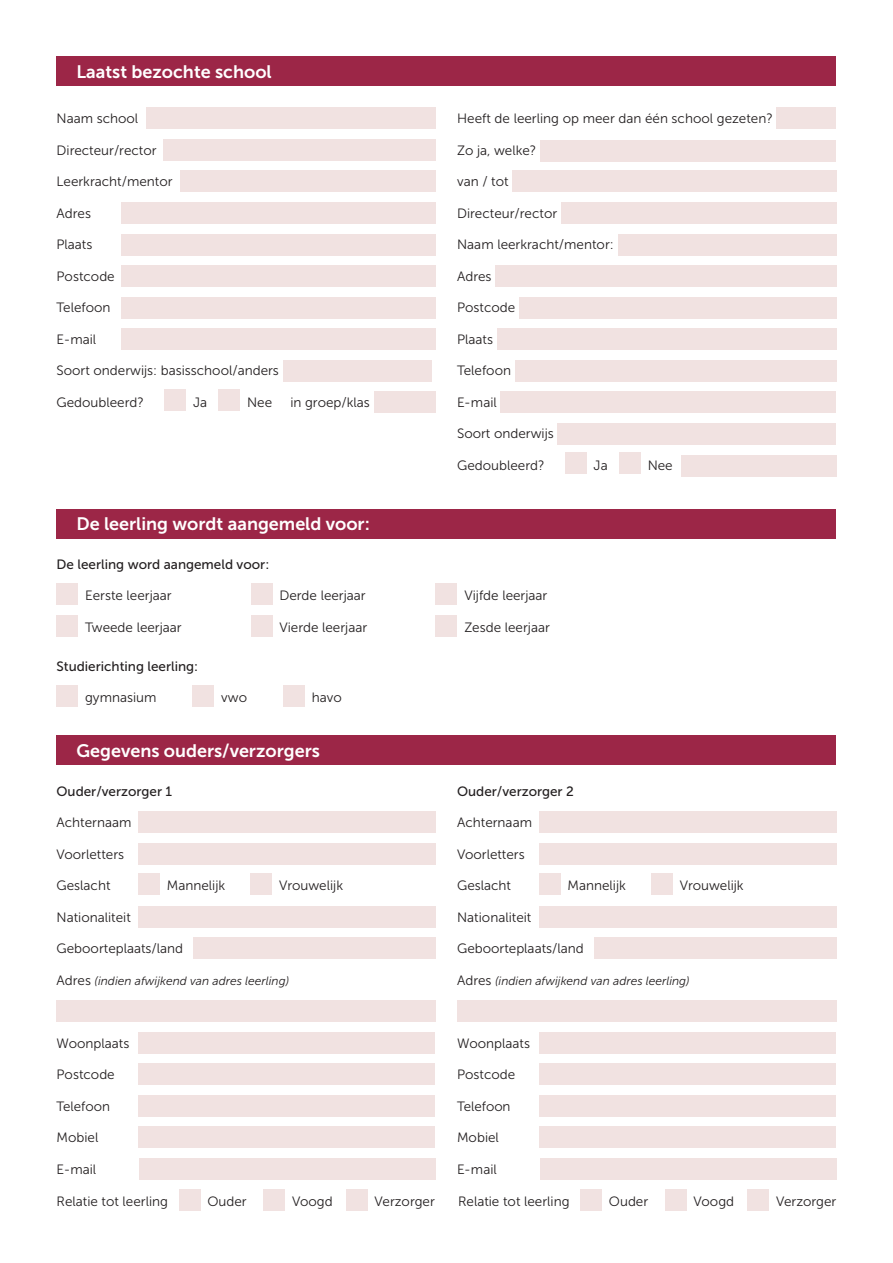
<style>
.page{position:relative;width:893px;height:1263px;background:#fff}
.page>*{position:absolute;margin:0;border:0;box-sizing:border-box;transform-origin:0 0}
.t1{font:18px "Museo Sans 700";color:#fff}
.t2{font:13.5px "Museo Sans 300";color:#231f20}
.t3{font:13.5px "Museo Sans 500";color:#231f20}
.t4{font:italic 12px "Museo Sans 300";color:#231f20}
.s1{font-style:normal;font-size:13.5px}
</style>
<div class="page">
<div style="left:565px;top:453px;width:21px;height:21px;background:#f1e2e1"></div>
<div style="left:619px;top:453px;width:21px;height:21px;background:#f1e2e1"></div>
<div style="left:165px;top:390px;width:21px;height:21px;background:#f1e2e1"></div>
<div style="left:219px;top:390px;width:21px;height:21px;background:#f1e2e1"></div>
<div style="left:147px;top:108px;width:289px;height:21px;background:#f1e2e1"></div>
<div style="left:540px;top:140px;width:296px;height:21px;background:#f1e2e1"></div>
<div style="left:512px;top:171px;width:324px;height:21px;background:#f1e2e1"></div>
<div style="left:561px;top:202px;width:275px;height:22px;background:#f1e2e1"></div>
<div style="left:618px;top:234px;width:218px;height:21px;background:#f1e2e1"></div>
<div style="left:495px;top:265px;width:341px;height:22px;background:#f1e2e1"></div>
<div style="left:519px;top:297px;width:317px;height:21px;background:#f1e2e1"></div>
<div style="left:497px;top:329px;width:339px;height:21px;background:#f1e2e1"></div>
<div style="left:515px;top:360px;width:321px;height:21px;background:#f1e2e1"></div>
<div style="left:500px;top:392px;width:336px;height:21px;background:#f1e2e1"></div>
<div style="left:557px;top:423px;width:279px;height:22px;background:#f1e2e1"></div>
<div style="left:681px;top:455px;width:155px;height:21px;background:#f1e2e1"></div>
<div style="left:776px;top:108px;width:60px;height:21px;background:#f1e2e1"></div>
<div style="left:121px;top:234px;width:315px;height:21px;background:#f1e2e1"></div>
<div style="left:164px;top:139px;width:272px;height:21px;background:#f1e2e1"></div>
<div style="left:121px;top:265px;width:315px;height:22px;background:#f1e2e1"></div>
<div style="left:181px;top:171px;width:255px;height:21px;background:#f1e2e1"></div>
<div style="left:121px;top:297px;width:315px;height:21px;background:#f1e2e1"></div>
<div style="left:283px;top:360px;width:149px;height:21px;background:#f1e2e1"></div>
<div style="left:374px;top:392px;width:62px;height:21px;background:#f1e2e1"></div>
<div style="left:121px;top:202px;width:315px;height:22px;background:#f1e2e1"></div>
<div style="left:121px;top:329px;width:315px;height:21px;background:#f1e2e1"></div>
<div style="left:57px;top:57px;width:779px;height:29px;background:#9c2647"></div>
<div style="left:179px;top:1190px;width:21px;height:21px;background:#f1e2e1"></div>
<div style="left:264px;top:1190px;width:21px;height:21px;background:#f1e2e1"></div>
<div style="left:346px;top:1190px;width:21px;height:21px;background:#f1e2e1"></div>
<div style="left:580px;top:1190px;width:22px;height:21px;background:#f1e2e1"></div>
<div style="left:665px;top:1190px;width:21px;height:21px;background:#f1e2e1"></div>
<div style="left:748px;top:1190px;width:21px;height:21px;background:#f1e2e1"></div>
<div style="left:138px;top:873px;width:22px;height:21px;background:#f1e2e1"></div>
<div style="left:251px;top:873px;width:21px;height:21px;background:#f1e2e1"></div>
<div style="left:539px;top:873px;width:21px;height:21px;background:#f1e2e1"></div>
<div style="left:651px;top:873px;width:22px;height:21px;background:#f1e2e1"></div>
<div style="left:138px;top:812px;width:298px;height:21px;background:#f1e2e1"></div>
<div style="left:539px;top:812px;width:297px;height:21px;background:#f1e2e1"></div>
<div style="left:138px;top:843px;width:298px;height:21px;background:#f1e2e1"></div>
<div style="left:539px;top:843px;width:297px;height:21px;background:#f1e2e1"></div>
<div style="left:138px;top:906px;width:298px;height:21px;background:#f1e2e1"></div>
<div style="left:193px;top:938px;width:243px;height:21px;background:#f1e2e1"></div>
<div style="left:539px;top:906px;width:297px;height:21px;background:#f1e2e1"></div>
<div style="left:594px;top:938px;width:242px;height:21px;background:#f1e2e1"></div>
<div style="left:57px;top:1001px;width:379px;height:21px;background:#f1e2e1"></div>
<div style="left:138px;top:1032px;width:297px;height:21px;background:#f1e2e1"></div>
<div style="left:539px;top:1032px;width:296px;height:21px;background:#f1e2e1"></div>
<div style="left:457px;top:1001px;width:379px;height:21px;background:#f1e2e1"></div>
<div style="left:138px;top:1064px;width:297px;height:21px;background:#f1e2e1"></div>
<div style="left:539px;top:1064px;width:296px;height:21px;background:#f1e2e1"></div>
<div style="left:138px;top:1095px;width:297px;height:21px;background:#f1e2e1"></div>
<div style="left:539px;top:1095px;width:296px;height:21px;background:#f1e2e1"></div>
<div style="left:138px;top:1127px;width:297px;height:21px;background:#f1e2e1"></div>
<div style="left:539px;top:1127px;width:296px;height:21px;background:#f1e2e1"></div>
<div style="left:139px;top:1158px;width:297px;height:21px;background:#f1e2e1"></div>
<div style="left:540px;top:1158px;width:296px;height:21px;background:#f1e2e1"></div>
<div style="left:57px;top:735px;width:779px;height:30px;background:#9c2647"></div>
<div style="left:57px;top:583px;width:21px;height:22px;background:#f1e2e1"></div>
<div style="left:57px;top:615px;width:21px;height:21px;background:#f1e2e1"></div>
<div style="left:57px;top:509px;width:779px;height:29px;background:#9c2647"></div>
<div style="left:251px;top:583px;width:21px;height:22px;background:#f1e2e1"></div>
<div style="left:251px;top:615px;width:21px;height:21px;background:#f1e2e1"></div>
<div style="left:436px;top:583px;width:21px;height:22px;background:#f1e2e1"></div>
<div style="left:436px;top:615px;width:21px;height:21px;background:#f1e2e1"></div>
<div style="left:57px;top:686px;width:21px;height:21px;background:#f1e2e1"></div>
<div style="left:193px;top:686px;width:21px;height:21px;background:#f1e2e1"></div>
<div style="left:283px;top:686px;width:22px;height:21px;background:#f1e2e1"></div>
<h1 class="t1" style="left:77px;top:62px;width:197px">Laatst bezochte school</h1>
<p class="t2" style="left:57px;top:111px;width:83px">Naam school</p>
<p class="t2" style="left:57px;top:143px;width:102px">Directeur/rector</p>
<p class="t2" style="left:57px;top:174px;width:118px">Leerkracht/mentor</p>
<p class="t2" style="left:57px;top:206px;width:36px">Adres</p>
<p class="t2" style="left:57px;top:237px;width:37px">Plaats</p>
<p class="t2" style="left:57px;top:269px;width:60px">Postcode</p>
<p class="t2" style="left:57px;top:300px;width:55px">Telefoon</p>
<p class="t2" style="left:57px;top:332px;width:41px">E-mail</p>
<p class="t2" style="left:57px;top:363px;width:224px">Soort onderwijs: basisschool/anders</p>
<p class="t2" style="left:57px;top:395px;width:89px">Gedoubleerd?</p>
<p class="t2" style="left:193px;top:395px;width:16px">Ja</p>
<p class="t2" style="left:247px;top:395px;width:27px">Nee</p>
<p class="t2" style="left:290px;top:395px;width:81px">in groep/klas</p>
<h1 class="t1" style="left:77px;top:514px;width:295px">De leerling wordt aangemeld voor:</h1>
<p class="t3" style="left:57px;top:557px;width:214px">De leerling word aangemeld voor:</p>
<p class="t2" style="left:85px;top:588px;width:88px">Eerste leerjaar</p>
<p class="t2" style="left:85px;top:620px;width:98px">Tweede leerjaar</p>
<p class="t2" style="left:279px;top:588px;width:88px">Derde leerjaar</p>
<p class="t2" style="left:279px;top:620px;width:89px">Vierde leerjaar</p>
<p class="t3" style="left:57px;top:659px;width:143px">Studierichting leerling:</p>
<p class="t2" style="left:85px;top:690px;width:73px">gymnasium</p>
<p class="t2" style="left:221px;top:690px;width:27px">vwo</p>
<p class="t2" style="left:312px;top:690px;width:31px">havo</p>
<h1 class="t1" style="left:77px;top:740px;width:245px">Gegevens ouders/verzorgers</h1>
<p class="t3" style="left:57px;top:783px;width:117px">Ouder/verzorger 1</p>
<p class="t2" style="left:57px;top:815px;width:76px">Achternaam</p>
<p class="t2" style="left:57px;top:847px;width:69px">Voorletters</p>
<p class="t2" style="left:57px;top:878px;width:55px">Geslacht</p>
<p class="t2" style="left:167px;top:878px;width:60px">Mannelijk</p>
<p class="t2" style="left:279px;top:878px;width:65px">Vrouwelijk</p>
<p class="t2" style="left:57px;top:910px;width:76px">Nationaliteit</p>
<p class="t2" style="left:57px;top:941px;width:128px">Geboorteplaats/land</p>
<p class="t4" style="left:57px;top:974px;width:234px"><span class="s1">Adres</span> (indien afwijkend van adres leerling)</p>
<p class="t2" style="left:57px;top:1036px;width:74px">Woonplaats</p>
<p class="t2" style="left:57px;top:1067px;width:60px">Postcode</p>
<p class="t2" style="left:57px;top:1099px;width:55px">Telefoon</p>
<p class="t2" style="left:57px;top:1130px;width:43px">Mobiel</p>
<p class="t2" style="left:57px;top:1162px;width:41px">E-mail</p>
<p class="t2" style="left:457px;top:111px;width:317px">Heeft de leerling op meer dan één school gezeten?</p>
<p class="t2" style="left:457px;top:143px;width:81px">Zo ja, welke?</p>
<p class="t2" style="left:457px;top:174px;width:53px">van / tot</p>
<p class="t2" style="left:457px;top:206px;width:102px">Directeur/rector</p>
<p class="t2" style="left:457px;top:237px;width:158px">Naam leerkracht/mentor:</p>
<p class="t2" style="left:457px;top:269px;width:36px">Adres</p>
<p class="t2" style="left:457px;top:300px;width:60px">Postcode</p>
<p class="t2" style="left:457px;top:332px;width:37px">Plaats</p>
<p class="t2" style="left:457px;top:363px;width:55px">Telefoon</p>
<p class="t2" style="left:457px;top:395px;width:41px">E-mail</p>
<p class="t2" style="left:457px;top:426px;width:98px">Soort onderwijs</p>
<p class="t2" style="left:457px;top:458px;width:89px">Gedoubleerd?</p>
<p class="t2" style="left:594px;top:458px;width:16px">Ja</p>
<p class="t2" style="left:648px;top:458px;width:27px">Nee</p>
<p class="t2" style="left:464px;top:588px;width:85px">Vijfde leerjaar</p>
<p class="t2" style="left:464px;top:620px;width:87px">Zesde leerjaar</p>
<p class="t3" style="left:457px;top:783px;width:118px">Ouder/verzorger 2</p>
<p class="t2" style="left:457px;top:815px;width:76px">Achternaam</p>
<p class="t2" style="left:457px;top:847px;width:69px">Voorletters</p>
<p class="t2" style="left:457px;top:878px;width:55px">Geslacht</p>
<p class="t2" style="left:567px;top:878px;width:60px">Mannelijk</p>
<p class="t2" style="left:680px;top:878px;width:65px">Vrouwelijk</p>
<p class="t2" style="left:457px;top:910px;width:76px">Nationaliteit</p>
<p class="t2" style="left:457px;top:941px;width:128px">Geboorteplaats/land</p>
<p class="t4" style="left:457px;top:974px;width:234px"><span class="s1">Adres</span> (indien afwijkend van adres leerling)</p>
<p class="t2" style="left:457px;top:1036px;width:74px">Woonplaats</p>
<p class="t2" style="left:457px;top:1067px;width:60px">Postcode</p>
<p class="t2" style="left:457px;top:1099px;width:55px">Telefoon</p>
<p class="t2" style="left:457px;top:1130px;width:43px">Mobiel</p>
<p class="t2" style="left:457px;top:1162px;width:41px">E-mail</p>
<p class="t2" style="left:57px;top:1194px;width:113px">Relatie tot leerling</p>
<p class="t2" style="left:207px;top:1194px;width:41px">Ouder</p>
<p class="t2" style="left:292px;top:1194px;width:42px">Voogd</p>
<p class="t2" style="left:375px;top:1194px;width:62px">Verzorger</p>
<p class="t2" style="left:458px;top:1194px;width:113px">Relatie tot leerling</p>
<p class="t2" style="left:609px;top:1194px;width:41px">Ouder</p>
<p class="t2" style="left:694px;top:1194px;width:42px">Voogd</p>
<p class="t2" style="left:776px;top:1194px;width:62px">Verzorger</p>
</div>
